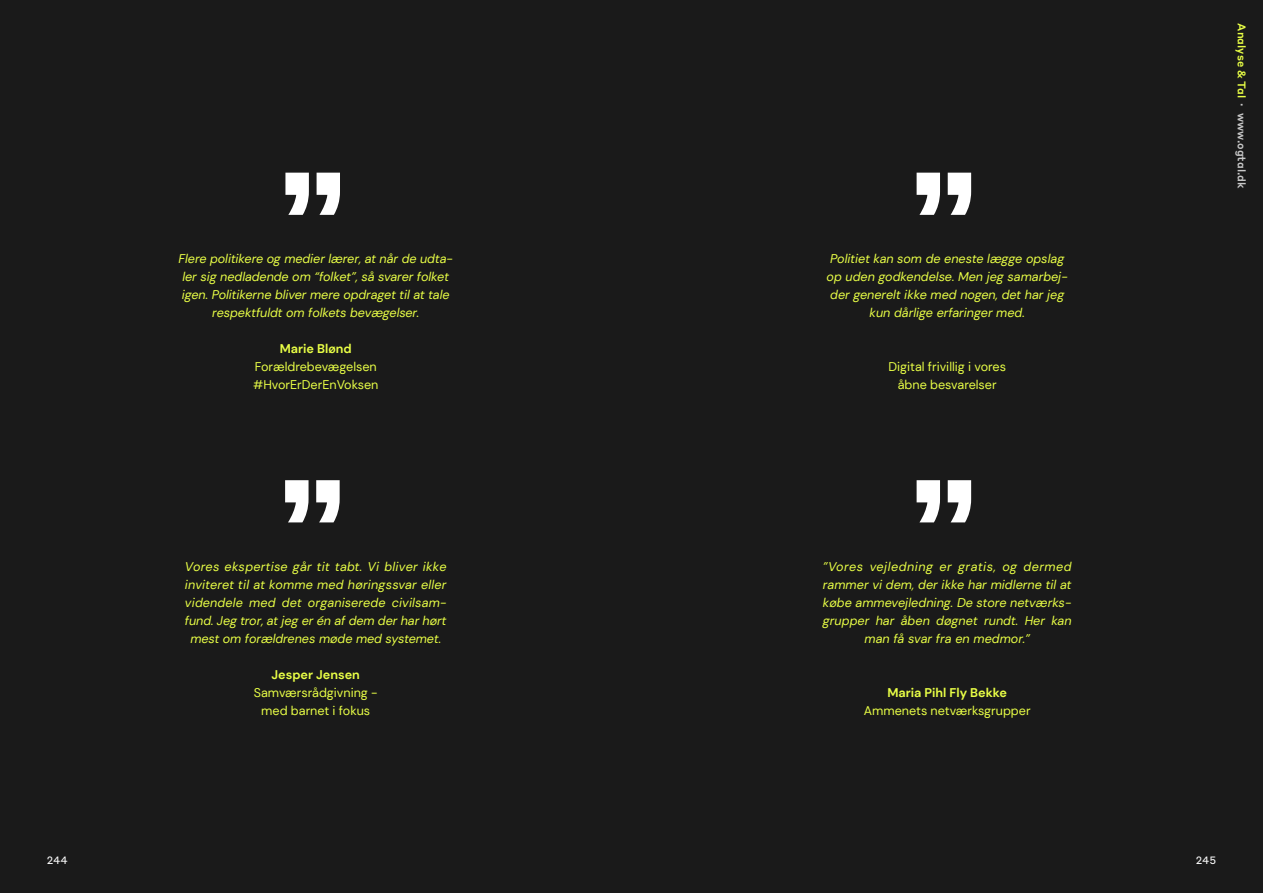
<style>
.page{position:relative;width:1263px;height:893px;background:#fff}
.page>*{position:absolute;margin:0;border:0;box-sizing:border-box;transform-origin:0 0}
.t1{font:italic 12.6px/18px "DM Sans";color:#e9ff46;text-align:center}
.t2{font:12.6px/18px "DM Sans";color:#e9ff46;text-align:center}
.t3{font:700 12.6px "DM Sans";color:#e9ff46}
.t4{font:500 10.95px "Styrene B";color:#c8c8c8}
.t5{font:10.5px "Styrene B";letter-spacing:-.005em;color:#fff}
.s1{color:#e9ff46}
</style>
<div class="page">
<div style="left:631px;top:0;width:632px;height:893px;background:#1a1a1a"></div>
<div style="left:0;top:0;width:631px;height:893px;background:#1a1a1a"></div>
<svg style="left:285px;top:173px;width:55px;height:42px"></svg>
<svg style="left:916px;top:480px;width:55px;height:42px"></svg>
<svg style="left:916px;top:173px;width:55px;height:42px"></svg>
<svg style="left:285px;top:480px;width:55px;height:42px"></svg>
<p class="t1" style="left:179px;top:250px;width:276px">Flere politikere og medier lærer, at når de udta&shy;ler sig nedladende om “folket”, så svarer folket igen. Politikerne bliver mere opdraget til at tale respektfuldt om folkets bevægelser.</p>
<p class="t3" style="left:280px;top:341px;width:73px">Marie Blønd</p>
<p class="t2" style="left:253px;top:358px;width:127px;text-align:left">Forældrebevægelsen #HvorErDerEnVoksen</p>
<p class="t1" style="left:827px;top:250px;width:243px">Politiet kan som de eneste lægge opslag op uden godkendelse. Men jeg samarbej&shy;der generelt ikke med nogen, det har jeg kun dårlige erfaringer med.</p>
<p class="t2" style="left:888px;top:358px;width:119px">Digital frivillig i vores åbne besvarelser</p>
<p class="t4" style="left:1251px;top:23px;width:167px;rotate:90deg"><span class="s1">Analyse &amp; Tal</span> · www.ogtal.dk</p>
<p class="t1" style="left:185px;top:557px;width:263px">Vores ekspertise går tit tabt. Vi bliver ikke inviteret til at komme med høringssvar eller videndele med det organiserede civilsam&shy;fund. Jeg tror, at jeg er én af dem der har hørt mest om forældrenes møde med systemet.</p>
<p class="t3" style="left:272px;top:667px;width:90px">Jesper Jensen</p>
<p class="t2" style="left:254px;top:683px;width:125px">Samværsrådgivning - med barnet i fokus</p>
<p class="t1" style="left:823px;top:557px;width:250px">”Vores vejledning er gratis, og dermed rammer vi dem, der ikke har midlerne til at købe ammevejledning. De store netværks&shy;grupper har åben døgnet rundt. Her kan man få svar fra en medmor.”</p>
<p class="t3" style="left:887px;top:685px;width:121px">Maria Pihl Fly Bekke</p>
<p class="t2" style="left:864px;top:701px;width:168px">Ammenets netværksgrupper</p>
<p class="t5" style="left:47px;top:852px;width:22px">244</p>
<p class="t5" style="left:1196px;top:852px;width:22px">245</p>
</div>
